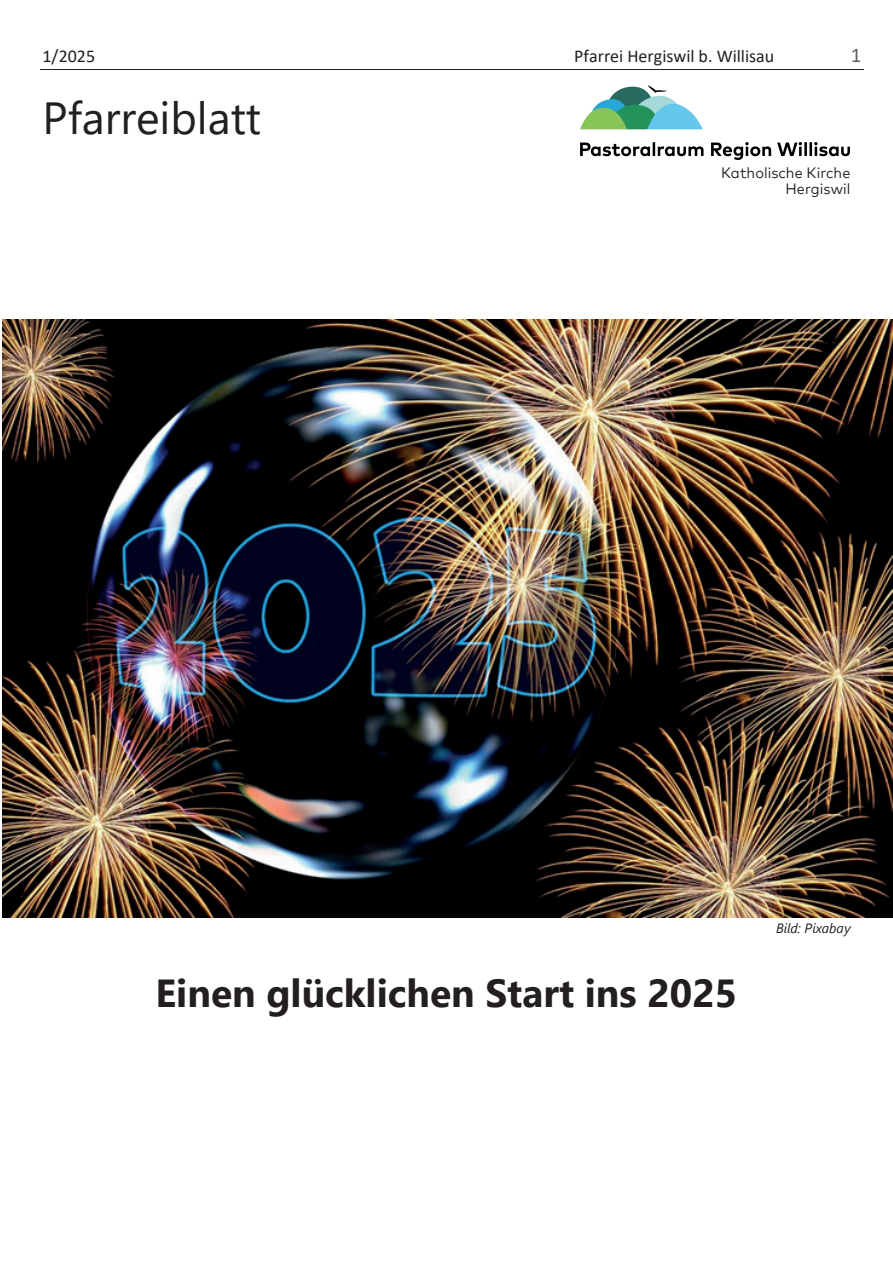
<style>
.page{position:relative;width:893px;height:1263px;background:#fff}
.page>*{position:absolute;margin:0;border:0;box-sizing:border-box;transform-origin:0 0}
.t1{font:45px "Segoe UI";color:#231f20}
.t2{font:700 39px "Segoe UI";color:#231f20}
.t3{font:21px "Calibri";color:#636366}
.t4{font:18px "Calibri";color:#231f20}
.t5{font:15px/16.5px "Mark Offc Pro";letter-spacing:.005em;color:#231f20;text-align:right;scale:.96 1}
.t6{font:italic 13.5px "Segoe UI";color:#231f20}
</style>
<div class="page">
<img style="left:2px;top:320px;width:891px;height:598px">
<hr style="left:40px;top:69px;width:823px;height:1px;background:#231f20">
<img style="left:581px;top:85px;width:268px;height:75px">
<p class="t4" style="left:42px;top:44px;width:54px">1/2025</p>
<p class="t4" style="left:574px;top:44px;width:202px">Pfarrei Hergiswil b. Willisau</p>
<p class="t3" style="left:851px;top:41px;width:12px">1</p>
<h1 class="t1" style="left:42px;top:75px;width:220px">Pfarreiblatt</h1>
<p class="t5" style="left:721px;top:163px;width:136px">Katholische Kirche<br>Hergiswil</p>
<h2 class="t2" style="left:155px;top:956px;width:583px">Einen glücklichen Start ins 2025</h2>
<p class="t6" style="left:776px;top:916px;width:76px">Bild: Pixabay</p>
</div>
